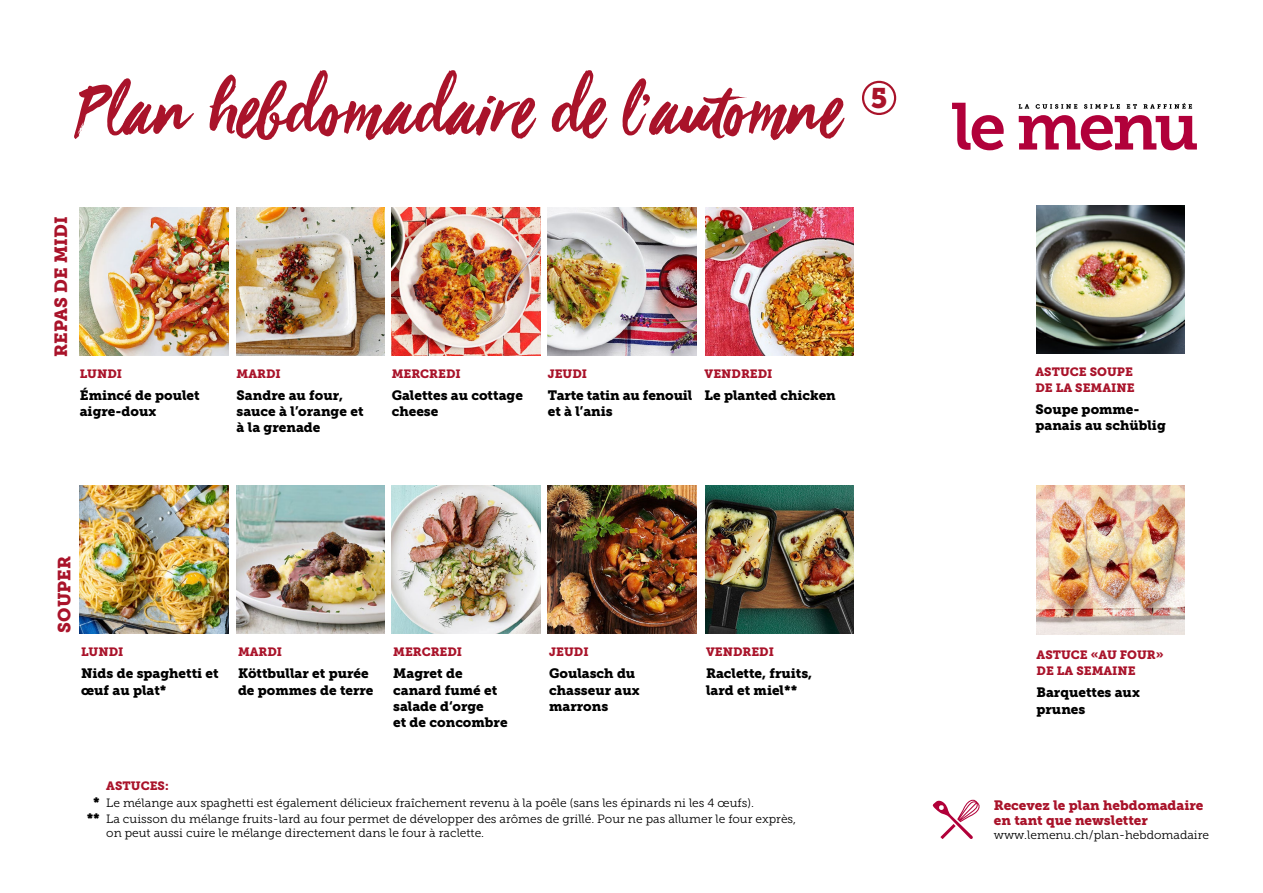
<style>
.page{position:relative;width:1263px;height:893px;background:#fff}
.page>*{position:absolute;margin:0;border:0;box-sizing:border-box;transform-origin:0 0}
.t1{font:81px "Viva Beautiful Pro";color:#a9132a}
.t2{font:28.2px "Museo Slab 900";color:#a9132a}
.t3{font:17.55px "Museo Slab 900";color:#a9132a}
.t4{font:13.5px/16.2px "Museo Slab 900";color:#000}
.t5{font:13.5px/15px "Museo Slab 900";color:#a9132a}
.t6{font:12px/16.2px "Museo Slab 300";color:#000}
.t7{font:12px/16.2px "Museo Slab 900";color:#a9132a}
.s1{font-family:"Museo Slab 900";font-size:13.5px}
</style>
<div class="page">
<svg style="left:952px;top:103px;width:245px;height:47px"></svg>
<svg style="left:933px;top:800px;width:47px;height:39px"></svg>
<img style="left:80px;top:208px;width:148px;height:148px">
<img style="left:705px;top:208px;width:149px;height:148px">
<img style="left:237px;top:208px;width:148px;height:148px">
<img style="left:392px;top:208px;width:148px;height:148px">
<img style="left:548px;top:208px;width:148px;height:148px">
<img style="left:1036px;top:206px;width:149px;height:148px">
<img style="left:1036px;top:486px;width:149px;height:148px">
<img style="left:80px;top:486px;width:148px;height:148px">
<img style="left:705px;top:486px;width:149px;height:148px">
<img style="left:237px;top:486px;width:148px;height:148px">
<img style="left:392px;top:486px;width:148px;height:148px">
<img style="left:548px;top:486px;width:148px;height:148px">
<div style="left:862px;top:81px;width:34px;height:34px;border:2px solid #a9132a;border-radius:50%"></div>
<h1 class="t1" style="left:77px;top:57px;width:766px">Plan hebdomadaire de l’automne</h1>
<h2 class="t2" style="left:871px;top:82px;width:18px">5</h2>
<p class="t3" style="left:51px;top:357px;width:142px;rotate:-90deg">REPAS DE MIDI</p>
<p class="t7" style="left:80px;top:365px;width:44px">LUNDI</p>
<p class="t4" style="left:80px;top:387px;width:121px">Émincé de poulet aigre-doux</p>
<p class="t7" style="left:237px;top:365px;width:46px">MARDI</p>
<p class="t4" style="left:237px;top:387px;width:128px">Sandre au four, sauce à l’orange et à la grenade</p>
<p class="t7" style="left:392px;top:365px;width:71px">MERCREDI</p>
<p class="t4" style="left:392px;top:387px;width:133px">Galettes au cottage cheese</p>
<p class="t7" style="left:548px;top:365px;width:41px">JEUDI</p>
<p class="t4" style="left:548px;top:387px;width:146px">Tarte tatin au fenouil et à l’anis</p>
<p class="t7" style="left:705px;top:365px;width:69px">VENDREDI</p>
<p class="t4" style="left:705px;top:387px;width:133px">Le planted chicken</p>
<p class="t3" style="left:54px;top:633px;width:78px;rotate:-90deg">SOUPER</p>
<p class="t7" style="left:81px;top:644px;width:44px">LUNDI</p>
<p class="t4" style="left:81px;top:666px;width:139px">Nids de spaghetti et œuf au plat*</p>
<p class="t7" style="left:238px;top:644px;width:46px">MARDI</p>
<p class="t4" style="left:238px;top:666px;width:137px">Köttbullar et purée de pommes de terre</p>
<p class="t7" style="left:393px;top:644px;width:71px">MERCREDI</p>
<p class="t4" style="left:393px;top:666px;width:116px">Magret de canard fumé et salade d‘orge<br>et de concombre</p>
<p class="t7" style="left:549px;top:644px;width:41px">JEUDI</p>
<p class="t4" style="left:549px;top:666px;width:92px">Goulasch du chasseur aux marrons</p>
<p class="t7" style="left:706px;top:644px;width:69px">VENDREDI</p>
<p class="t4" style="left:706px;top:666px;width:108px">Raclette, fruits, lard et miel**</p>
<p class="t7" style="left:106px;top:778px;width:64px">ASTUCES:</p>
<p class="t6" style="left:87px;top:794px;width:711px;text-indent:7px"><span class="s1">*</span> Le mélange aux spaghetti est également délicieux fraîchement revenu à la poêle (sans les épinards ni les 4 œufs).<br><span class="s1">**</span> La cuisson du mélange fruits-lard au four permet de développer des arômes de grillé. Pour ne pas allumer le four exprès,</p>
<p class="t6" style="left:106px;top:825px;width:379px">on peut aussi cuire le mélange directement dans le four à raclette.</p>
<p class="t7" style="left:1035px;top:364px;width:101px">ASTUCE SOUPE<br>DE LA SEMAINE</p>
<p class="t4" style="left:1035px;top:401px;width:132px">Soupe pomme&shy;panais au schüblig</p>
<p class="t7" style="left:1036px;top:647px;width:129px">ASTUCE «AU FOUR»<br>DE LA SEMAINE</p>
<p class="t4" style="left:1036px;top:685px;width:105px">Barquettes aux prunes</p>
<p class="t5" style="left:994px;top:797px;width:211px">Recevez le plan hebdomadaire en tant que newsletter</p>
<p class="t6" style="left:994px;top:827px;width:217px">www.lemenu.ch/plan-hebdomadaire</p>
</div>
